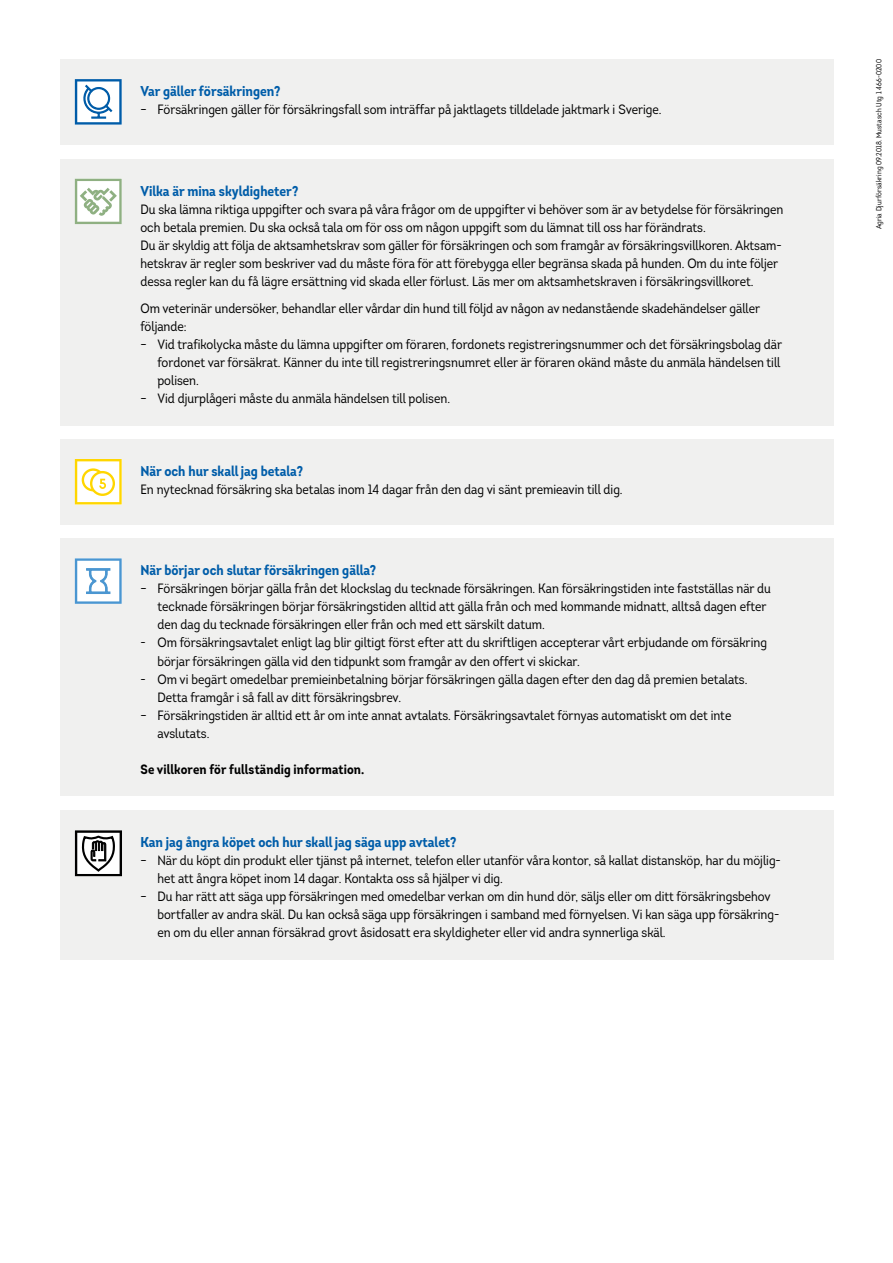
<style>
.page{position:relative;width:893px;height:1263px;background:#fff}
.page>*{position:absolute;margin:0;border:0;box-sizing:border-box;transform-origin:0 0}
.t1{font:700 14.25px "Intro Cond";color:#005da9}
.t2{font:13.5px/18px "Intro Cond";color:#000}
.t3{font:700 13.5px "Intro Cond";letter-spacing:.01em;color:#000}
.t4{font:7.5px "Intro Cond";letter-spacing:.01em;color:#000}
</style>
<div class="page">
<div style="left:60px;top:59px;width:773px;height:86px;background:#f0f0ef"></div>
<div style="left:60px;top:159px;width:773px;height:266px;background:#f0f0ef"></div>
<div style="left:60px;top:439px;width:773px;height:85px;background:#f0f0ef"></div>
<div style="left:60px;top:538px;width:773px;height:257px;background:#f0f0ef"></div>
<svg style="left:75px;top:79px;width:47px;height:46px"></svg>
<svg style="left:75px;top:558px;width:47px;height:46px"></svg>
<svg style="left:75px;top:459px;width:47px;height:45px"></svg>
<svg style="left:75px;top:179px;width:47px;height:45px"></svg>
<div style="left:60px;top:810px;width:773px;height:150px;background:#f0f0ef"></div>
<svg style="left:75px;top:830px;width:47px;height:46px"></svg>
<p class="t1" style="left:140px;top:82px;width:142px">Var gäller försäkringen?</p>
<p class="t2" style="left:140px;top:101px;width:522px">– Försäkringen gäller för försäkringsfall som inträffar på jaktlagets tilldelade jaktmark i Sverige.</p>
<p class="t1" style="left:140px;top:182px;width:159px">Vilka är mina skyldigheter?</p>
<p class="t2" style="left:140px;top:200px;width:644px">Du ska lämna riktiga uppgifter och svara på våra frågor om de uppgifter vi behöver som är av betydelse för försäkringen och betala premien. Du ska också tala om för oss om någon uppgift som du lämnat till oss har förändrats.<br>Du är skyldig att följa de aktsamhetskrav som gäller för försäkringen och som framgår av försäkringsvillkoren. Aktsam&shy;hetskrav är regler som beskriver vad du måste föra för att förebygga eller begränsa skada på hunden. Om du inte följer dessa regler kan du få lägre ersättning vid skada eller förlust. Läs mer om aktsamhetskraven i försäkringsvillkoret.</p>
<p class="t2" style="left:140px;top:299px;width:621px">Om veterinär undersöker, behandlar eller vårdar din hund till följd av någon av nedanstående skadehändelser gäller följande:</p>
<p class="t2" style="left:157px;top:335px;width:626px;text-indent:-17px">– Vid trafikolycka måste du lämna uppgifter om föraren, fordonets registreringsnummer och det försäkringsbolag där fordonet var försäkrat. Känner du inte till registreringsnumret eller är föraren okänd måste du anmäla händelsen till polisen.</p>
<p class="t2" style="left:140px;top:389px;width:311px">– Vid djurplågeri måste du anmäla händelsen till polisen.</p>
<p class="t1" style="left:140px;top:462px;width:164px">När och hur skall jag betala?</p>
<p class="t2" style="left:140px;top:480px;width:484px">En nytecknad försäkring ska betalas inom 14 dagar från den dag vi sänt premieavin till dig.</p>
<p class="t1" style="left:140px;top:561px;width:237px">När börjar och slutar försäkringen gälla?</p>
<p class="t2" style="left:157px;top:580px;width:615px;text-indent:-17px">– Försäkringen börjar gälla från det klockslag du tecknade försäkringen. Kan försäkringstiden inte fastställas när du tecknade försäkringen börjar försäkringstiden alltid att gälla från och med kommande midnatt, alltså dagen efter den dag du tecknade försäkringen eller från och med ett särskilt datum.</p>
<p class="t2" style="left:157px;top:634px;width:611px;text-indent:-17px">- Om försäkringsavtalet enligt lag blir giltigt först efter att du skriftligen accepterar vårt erbjudande om försäkring börjar försäkringen gälla vid den tidpunkt som framgår av den offert vi skickar.</p>
<p class="t2" style="left:157px;top:670px;width:591px;text-indent:-17px">- Om vi begärt omedelbar premieinbetalning börjar försäkringen gälla dagen efter den dag då premien betalats.<br>Detta framgår i så fall av ditt försäkringsbrev.</p>
<p class="t2" style="left:157px;top:706px;width:575px;text-indent:-17px">– Försäkringstiden är alltid ett år om inte annat avtalats. Försäkringsavtalet förnyas automatiskt om det inte avslutats.</p>
<p class="t3" style="left:140px;top:760px;width:225px">Se villkoren för fullständig information.</p>
<p class="t1" style="left:140px;top:833px;width:318px">Kan jag ångra köpet och hur skall jag säga upp avtalet?</p>
<p class="t2" style="left:157px;top:851px;width:625px;text-indent:-17px">– När du köpt din produkt eller tjänst på internet, telefon eller utanför våra kontor, så kallat distansköp, har du möjlig&shy;het att ångra köpet inom 14 dagar. Kontakta oss så hjälper vi dig.</p>
<p class="t2" style="left:157px;top:887px;width:623px;text-indent:-17px">– Du har rätt att säga upp försäkringen med omedelbar verkan om din hund dör, säljs eller om ditt försäkringsbehov bortfaller av andra skäl. Du kan också säga upp försäkringen i samband med förnyelsen. Vi kan säga upp försäkring&shy;en om du eller annan försäkrad grovt åsidosatt era skyldigheter eller vid andra synnerliga skäl.</p>
<p class="t4" style="left:874px;top:229px;width:172px;rotate:-90deg">Agria Djurförsäkring 09.2018. Mustasch Utg 1 466-0200</p>
</div>
